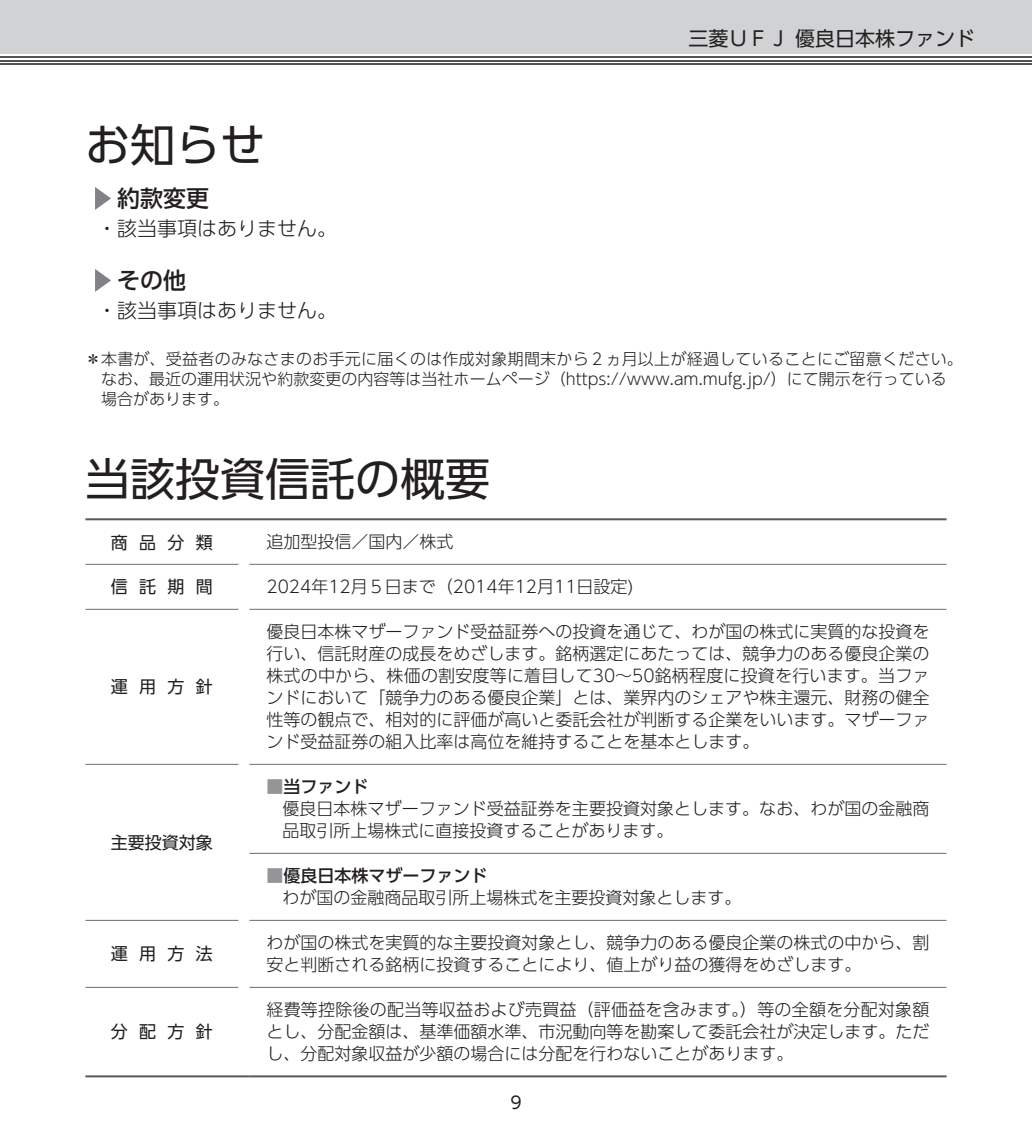
<style>
.page{position:relative;width:1032px;height:1134px;background:#fff}
.page>*{position:absolute;margin:0;border:0;box-sizing:border-box;transform-origin:0 0}
.t1{font:45px "UD Shin Go Pro Regular 90 msp RKSJ H";color:#231f20}
.t2{font:23px "UD Shin Go Pro Medium 90 msp RKSJ H";color:#231f20}
.t3{font:20px "UD Shin Go Pro Light 90 msp RKSJ H";color:#231f20}
.t4{font:20px "UD Shin Go Pro Regular 90 msp RKSJ H";color:#231f20}
.t5{font:17px/22px "UD Shin Go Pro Light 90 msp RKSJ H";color:#231f20;text-align:justify}
.t6{font:17px "UD Shin Go Pro Regular 90 msp RKSJ H";letter-spacing:.665em;color:#231f20}
.t7{font:17px "UD Shin Go Pro Medium 90 msp RKSJ H";color:#231f20}
.t8{font:16px/20px "UD Shin Go Pro Light 90 msp RKSJ H";letter-spacing:.005em;color:#231f20}
.s1{color:#939598}
</style>
<div class="page">
<div style="left:0;top:0;width:1032px;height:54px;background:#d1d2d4"></div>
<hr style="left:0;top:63px;width:1032px;height:2px;background:#535355">
<hr style="left:0;top:60px;width:1032px;height:1px;background:#535355">
<hr style="left:0;top:56px;width:1032px;height:2px;background:#535355">
<svg style="left:95px;top:187px;width:16px;height:23px"></svg>
<svg style="left:95px;top:269px;width:16px;height:23px"></svg>
<hr style="left:85px;top:518px;width:861px;height:2px;background:#57585a">
<hr style="left:85px;top:1075px;width:164px;height:2px;background:#57585a">
<hr style="left:249px;top:920px;width:697px;height:1px;background:#6c6d70">
<hr style="left:249px;top:987px;width:697px;height:1px;background:#6c6d70">
<hr style="left:85px;top:920px;width:153px;height:1px;background:#6c6d70">
<hr style="left:85px;top:987px;width:153px;height:1px;background:#6c6d70">
<hr style="left:249px;top:564px;width:697px;height:1px;background:#6c6d70">
<hr style="left:249px;top:609px;width:697px;height:1px;background:#6c6d70">
<hr style="left:249px;top:764px;width:697px;height:1px;background:#6c6d70">
<hr style="left:249px;top:853px;width:697px;height:1px;background:#6c6d70">
<hr style="left:85px;top:564px;width:153px;height:1px;background:#6c6d70">
<hr style="left:85px;top:609px;width:153px;height:1px;background:#6c6d70">
<hr style="left:85px;top:764px;width:153px;height:1px;background:#6c6d70">
<hr style="left:249px;top:1075px;width:697px;height:2px;background:#57585a">
<p class="t4" style="left:688px;top:31px;width:288px">三菱ＵＦＪ 優良日本株ファンド</p>
<h1 class="t1" style="left:85px;top:128px;width:181px">お知らせ</h1>
<h2 class="t2" style="left:117px;top:190px;width:94px">約款変更</h2>
<p class="t3" style="left:97px;top:220px;width:241px">・該当事項はありません。</p>
<h2 class="t2" style="left:117px;top:272px;width:71px">その他</h2>
<p class="t3" style="left:97px;top:302px;width:241px">・該当事項はありません。</p>
<p class="t8" style="left:101px;top:351px;width:863px;text-indent:-16px">＊ 本書が、受益者のみなさまのお手元に届くのは作成対象期間末から２ヵ月以上が経過していることにご留意ください。なお、最近の運用状況や約款変更の内容等は当社ホームページ（https://www.am.mufg.jp/）にて開示を行っている場合があります。</p>
<h1 class="t1" style="left:85px;top:462px;width:406px">当該投資信託の概要</h1>
<p class="t6" style="left:111px;top:536px;width:104px">商品分類</p>
<p class="t5" style="left:266px;top:533px;width:188px">追加型投信／国内／株式</p>
<p class="t6" style="left:111px;top:580px;width:104px">信託期間</p>
<p class="t5" style="left:266px;top:578px;width:369px">2024年12月５日まで（2014年12月11日設定)</p>
<p class="t6" style="left:111px;top:680px;width:104px">運用方針</p>
<p class="t6" style="left:111px;top:836px;width:104px">主要投資対象</p>
<p class="t5" style="left:266px;top:623px;width:665px">優良日本株マザーファンド受益証券への投資を通じて、わが国の株式に実質的な投資を行い、信託財産の成長をめざします。銘柄選定にあたっては、競争力のある優良企業の株式の中から、株価の割安度等に着目して30～50銘柄程度に投資を行います。当ファンドにおいて「競争力のある優良企業」とは、業界内のシェアや株主還元、財務の健全性等の観点で、相対的に評価が高いと委託会社が判断する企業をいいます。マザーファンド受益証券の組入比率は高位を維持することを基本とします。</p>
<p class="t7" style="left:266px;top:780px;width:103px"><span class="s1">■</span>当ファンド</p>
<p class="t5" style="left:282px;top:800px;width:649px">優良日本株マザーファンド受益証券を主要投資対象とします。なお、わが国の金融商品取引所上場株式に直接投資することがあります。</p>
<p class="t7" style="left:266px;top:869px;width:222px"><span class="s1">■</span>優良日本株マザーファンド</p>
<p class="t5" style="left:282px;top:889px;width:460px">わが国の金融商品取引所上場株式を主要投資対象とします。</p>
<p class="t6" style="left:111px;top:947px;width:104px">運用方法</p>
<p class="t5" style="left:266px;top:934px;width:665px">わが国の株式を実質的な主要投資対象とし、競争力のある優良企業の株式の中から、割安と判断される銘柄に投資することにより、値上がり益の獲得をめざします。</p>
<p class="t6" style="left:111px;top:1025px;width:104px">分配方針</p>
<p class="t5" style="left:266px;top:1001px;width:665px">経費等控除後の配当等収益および売買益（評価益を含みます。）等の全額を分配対象額とし、分配金額は、基準価額水準、市況動向等を勘案して委託会社が決定します。ただし、分配対象収益が少額の場合には分配を行わないことがあります。</p>
<p class="t6" style="left:510px;top:1096px;width:13px">9</p>
</div>
